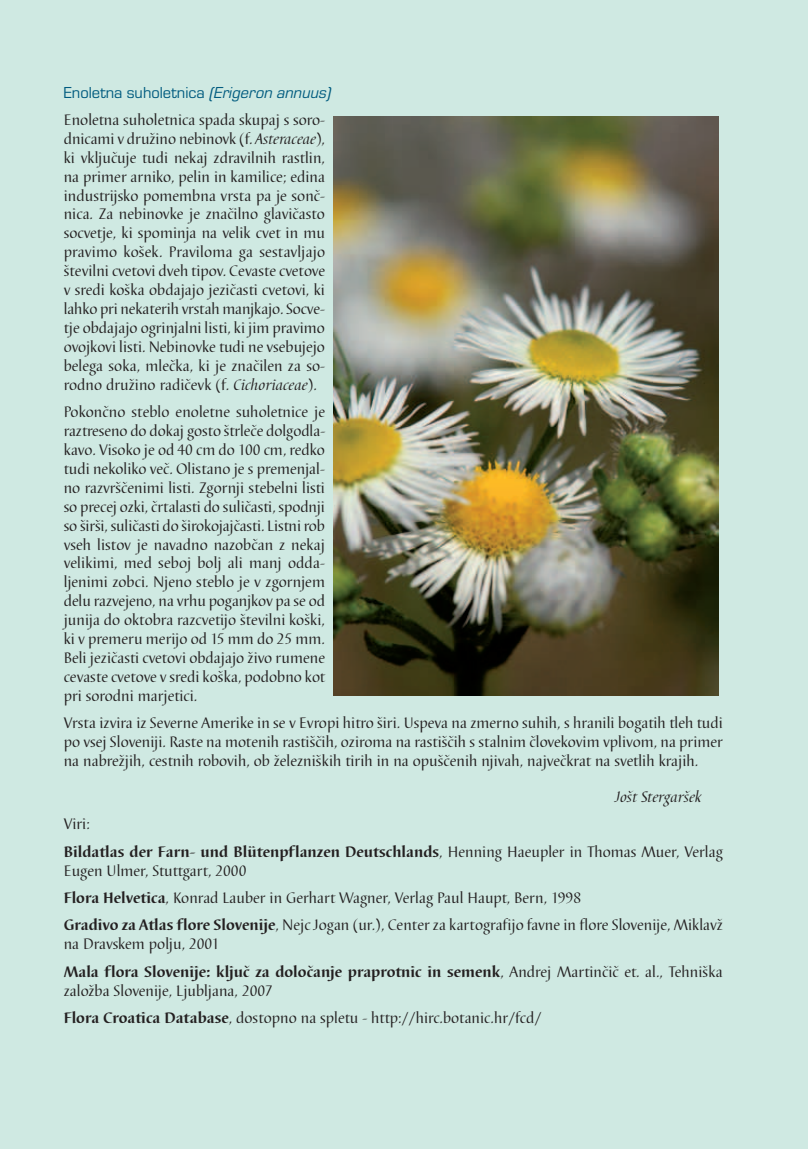
<style>
.page{position:relative;width:808px;height:1149px;background:#fff}
.page>*{position:absolute;margin:0;border:0;box-sizing:border-box;transform-origin:0 0}
.t1{font:16.5px "Eurostile TEE";color:#005b7f}
.t2{font:15.75px/18.9px "Barbedor TEE";color:#231f20;text-align:justify}
.t3{font:700 15.75px/27.3px "Barbedor TEE";color:#231f20}
.t4{font:italic 15.75px "Barbedor TEE";color:#231f20}
.s1{font-style:italic}
.s2{font-weight:400}
.s3{font-weight:700}
</style>
<div class="page">
<div style="left:0;top:0;width:808px;height:1148px;background:#cfe9e2"></div>
<img style="left:334px;top:116px;width:384px;height:579px">
<p class="t1" style="left:64px;top:83px;width:272px">Enoletna suholetnica <span class="s1">(Erigeron annuus)</span></p>
<p class="t2" style="left:64px;top:111px;width:263px">Enoletna suholetnica spada skupaj s soro&shy;dnicami v družino nebinovk (f. <span class="s1">Asteraceae</span>), ki vključuje tudi nekaj zdravilnih rastlin, na primer arniko, pelin in kamilice; edina industrijsko pomembna vrsta pa je sonč&shy;nica. Za nebinovke je značilno glavičasto socvetje, ki spominja na velik cvet in mu pravimo košek. Praviloma ga sestavljajo številni cvetovi dveh tipov. Cevaste cvetove v sredi koška obdajajo jezičasti cvetovi, ki lahko pri nekaterih vrstah manjkajo. Socve&shy;tje obdajajo ogrinjalni listi, ki jim pravimo ovojkovi listi. Nebinovke tudi ne vsebujejo belega soka, mlečka, ki je značilen za so&shy;rodno družino radičevk (f. <span class="s1">Cichoriaceae</span>).</p>
<p class="t2" style="left:64px;top:403px;width:263px">Pokončno steblo enoletne suholetnice je raztreseno do dokaj gosto štrleče dolgodla&shy;kavo. Visoko je od 40 cm do 100 cm, redko tudi nekoliko več. Olistano je s premenjal&shy;no razvrščenimi listi. Zgornji stebelni listi so precej ozki, črtalasti do suličasti, spodnji so širši, suličasti do širokojajčasti. Listni rob vseh listov je navadno nazobčan z nekaj velikimi, med seboj bolj ali manj odda&shy;ljenimi zobci. Njeno steblo je v zgornjem delu razvejeno, na vrhu poganjkov pa se od junija do oktobra razcvetijo številni koški, ki v premeru merijo od 15 mm do 25 mm.<br>Beli jezičasti cvetovi obdajajo živo rumene cevaste cvetove v sredi koška, podobno kot pri sorodni marjetici.</p>
<p class="t2" style="left:64px;top:713px;width:661px">Vrsta izvira iz Severne Amerike in se v Evropi hitro širi. Uspeva na zmerno suhih, s hranili bogatih tleh tudi po vsej Sloveniji. Raste na motenih rastiščih, oziroma na rastiščih s stalnim človekovim vplivom, na primer na nabrežjih, cestnih robovih, ob železniških tirih in na opuščenih njivah, največkrat na svetlih krajih.</p>
<p class="t4" style="left:615px;top:787px;width:88px">Jošt Stergaršek</p>
<p class="t3" style="left:64px;top:810px;width:661px"><span class="s2">Viri:<br></span>Bildatlas der Farn- und Blütenpflanzen Deutschlands<span class="s2">, Henning Haeupler in Thomas Muer, Verlag</span></p>
<p class="t2" style="left:64px;top:856px;width:661px;line-height:27.3px;text-align:left">Eugen Ulmer, Stuttgart, 2000<br><span class="s3">Flora Helvetica</span>, Konrad Lauber in Gerhart Wagner, Verlag Paul Haupt, Bern, 1998<br><span class="s3">Gradivo za Atlas flore Slovenije</span>, Nejc Jogan (ur.), Center za kartografijo favne in flore Slovenije, Miklavž</p>
<p class="t3" style="left:64px;top:930px;width:661px"><span class="s2">na Dravskem polju, 2001<br></span>Mala flora Slovenije: ključ za določanje praprotnic in semenk<span class="s2">, Andrej Martinčič et. al., Tehniška</span></p>
<p class="t2" style="left:64px;top:976px;width:479px;line-height:27.3px">založba Slovenije, Ljubljana, 2007<br><span class="s3">Flora Croatica Database</span>, dostopno na spletu - http://hirc.botanic.hr/fcd/</p>
</div>
